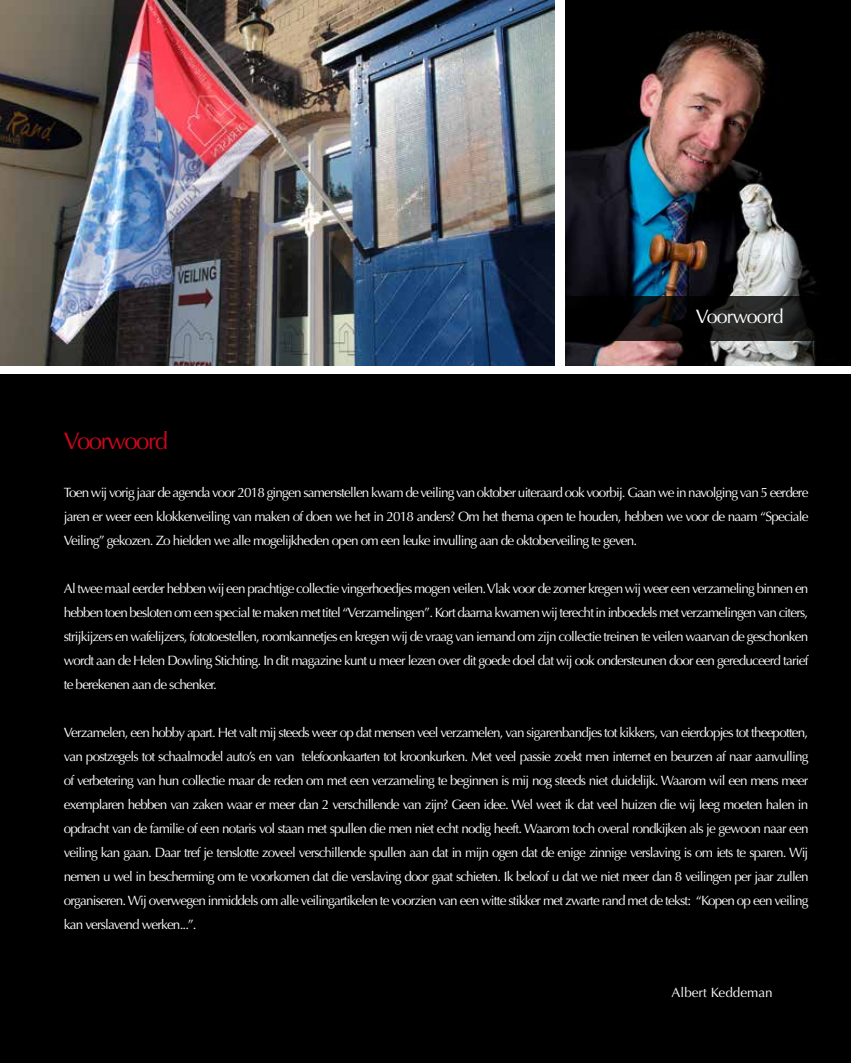
<style>
.page{position:relative;width:851px;height:1063px;background:#fff}
.page>*{position:absolute;margin:0;border:0;box-sizing:border-box;transform-origin:0 0}
.t1{font:24px "Optima";letter-spacing:-.06em;color:#cd071e}
.t2{font:19.5px "Optima";letter-spacing:-.04em;color:#fff}
.t3{font:13.5px/24px "Optima";letter-spacing:-.06em;color:#fff;text-align:justify}
.t4{font:13.5px "Optima";color:#fff}
</style>
<div class="page">
<div style="left:0;top:375px;width:850px;height:688px;background:#000"></div>
<div style="left:566px;top:0;width:284px;height:366px;background:#000"></div>
<img style="left:0;top:0;width:554px;height:366px">
<img style="left:566px;top:30px;width:250px;height:336px">
<svg style="left:566px;top:296px;width:250px;height:45px"></svg>
<h2 class="t2" style="left:695px;top:305px;width:89px">Voorwoord</h2>
<h1 class="t1" style="left:64px;top:427px;width:106px">Voorwoord</h1>
<p class="t3" style="left:64px;top:481px;width:746px">Toen wij vorig jaar de agenda voor 2018 gingen samenstellen kwam de veiling van oktober uiteraard ook voorbij. Gaan we in navolging van 5 eerdere jaren er weer een klokkenveiling van maken of doen we het in 2018 anders? Om het thema open te houden, hebben we voor de naam “Speciale Veiling” gekozen. Zo hielden we alle mogelijkheden open om een leuke invulling aan de oktoberveiling te geven.</p>
<p class="t3" style="left:64px;top:577px;width:746px">Al twee maal eerder hebben wij een prachtige collectie vingerhoedjes mogen veilen. Vlak voor de zomer kregen wij weer een verzameling binnen en hebben toen besloten om een special te maken met titel “Verzamelingen”. Kort daarna kwamen wij terecht in inboedels met verzamelingen van citers, strijkijzers en wafelijzers, fototoestellen, roomkannetjes en kregen wij de vraag van iemand om zijn collectie treinen te veilen waarvan de geschonken wordt aan de Helen Dowling Stichting. In dit magazine kunt u meer lezen over dit goede doel dat wij ook ondersteunen door een gereduceerd tarief te berekenen aan de schenker.</p>
<p class="t3" style="left:64px;top:721px;width:746px">Verzamelen, een hobby apart. Het valt mij steeds weer op dat mensen veel verzamelen, van sigarenbandjes tot kikkers, van eierdopjes tot theepotten, van postzegels tot schaalmodel auto’s en van telefoonkaarten tot kroonkurken. Met veel passie zoekt men internet en beurzen af naar aanvulling of verbetering van hun collectie maar de reden om met een verzameling te beginnen is mij nog steeds niet duidelijk. Waarom wil een mens meer exemplaren hebben van zaken waar er meer dan 2 verschillende van zijn? Geen idee. Wel weet ik dat veel huizen die wij leeg moeten halen in opdracht van de familie of een notaris vol staan met spullen die men niet echt nodig heeft. Waarom toch overal rondkijken als je gewoon naar een veiling kan gaan. Daar tref je tenslotte zoveel verschillende spullen aan dat in mijn ogen dat de enige zinnige verslaving is om iets te sparen. Wij nemen u wel in bescherming om te voorkomen dat die verslaving door gaat schieten. Ik beloof u dat we niet meer dan 8 veilingen per jaar zullen organiseren. Wij overwegen inmiddels om alle veilingartikelen te voorzien van een witte stikker met zwarte rand met de tekst: “Kopen op een veiling kan verslavend werken...”.</p>
<p class="t4" style="left:671px;top:985px;width:102px">Albert Keddeman</p>
</div>
